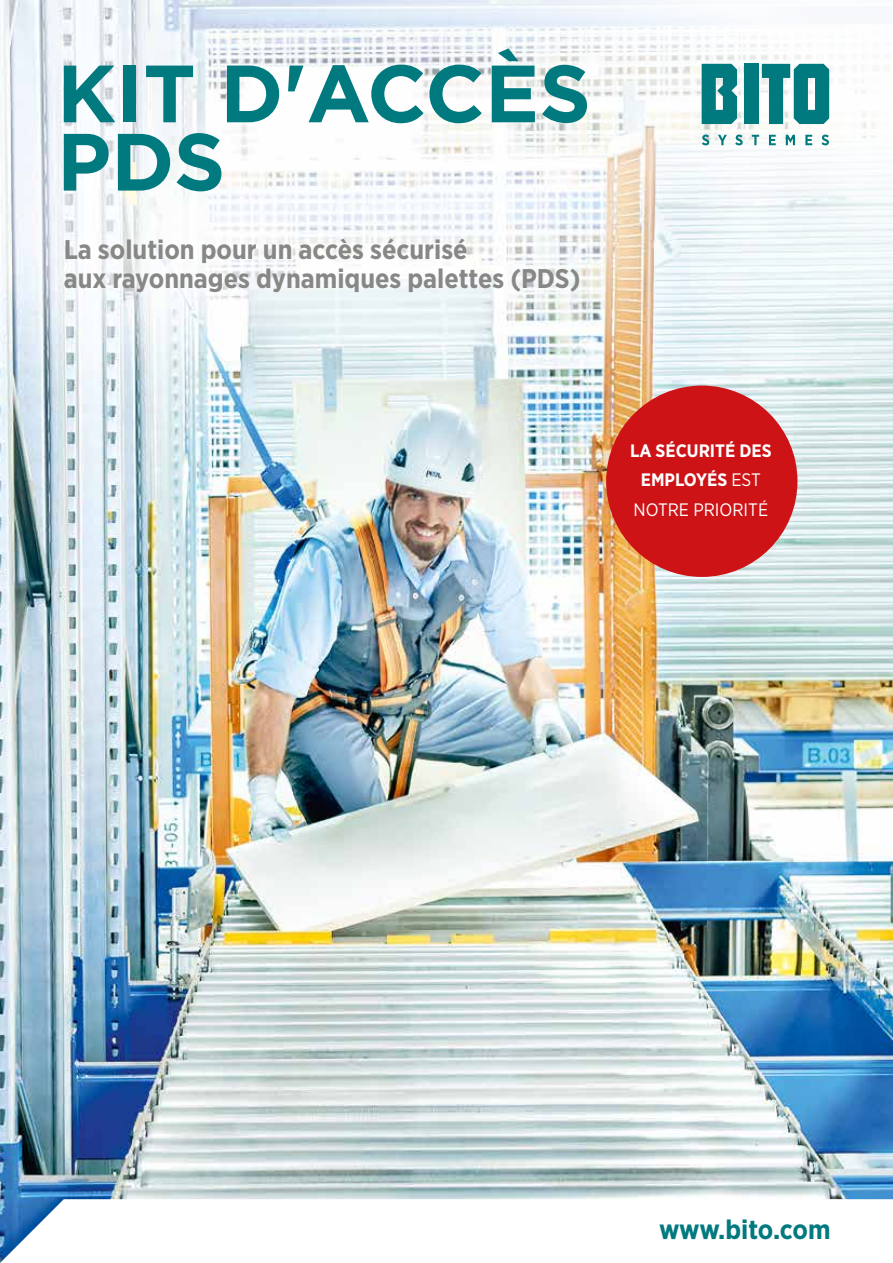
<style>
.page{position:relative;width:893px;height:1263px;background:#fff}
.page>*{position:absolute;margin:0;border:0;box-sizing:border-box;transform-origin:0 0}
.t1{font:700 81px/68.2px "Gotham";color:#00797f}
.t2{font:700 27px/29.2px "Gotham Narrow";color:#878786}
.t3{font:700 27px "Gotham Narrow";letter-spacing:-.015em;color:#00797f}
.t4{font:700 18px/29.2px "Gotham Narrow";color:#fff;text-align:center}
.s1{font-weight:400}
</style>
<div class="page">
<img style="left:0;top:0;width:893px;height:1199px">
<svg style="left:276px;top:0;width:617px;height:389px"></svg>
<svg style="left:0;top:1199px;width:893px;height:64px"></svg>
<div style="left:744px;top:64px;width:14px;height:60px;background:#00797f"></div>
<svg style="left:702px;top:64px;width:35px;height:60px;background:#1d888d"></svg>
<svg style="left:762px;top:64px;width:67px;height:60px"></svg>
<svg style="left:702px;top:135px;width:7px;height:10px"></svg>
<svg style="left:718px;top:135px;width:9px;height:10px"></svg>
<svg style="left:735px;top:135px;width:8px;height:10px"></svg>
<svg style="left:752px;top:135px;width:7px;height:10px"></svg>
<svg style="left:769px;top:135px;width:7px;height:10px"></svg>
<svg style="left:786px;top:135px;width:9px;height:10px"></svg>
<svg style="left:805px;top:135px;width:7px;height:10px"></svg>
<svg style="left:821px;top:135px;width:8px;height:10px"></svg>
<div style="left:606px;top:386px;width:191px;height:191px;background:#cd1316;border-radius:50%"></div>
<svg style="left:51px;top:226px;width:541px;height:80px"></svg>
<h1 class="t1" style="left:57px;top:59px;width:536px">KIT D'ACCÈS<br>PDS</h1>
<p class="t2" style="left:64px;top:234px;width:518px">La solution pour un accès sécurisé<br>aux rayonnages dynamiques palettes (PDS)</p>
<p class="t4" style="left:630px;top:436px;width:143px">LA SÉCURITÉ DES<br>EMPLOYÉS <span class="s1">EST<br>NOTRE PRIORITÉ</span></p>
<p class="t3" style="left:659px;top:1212px;width:173px">www.bito.com</p>
</div>
